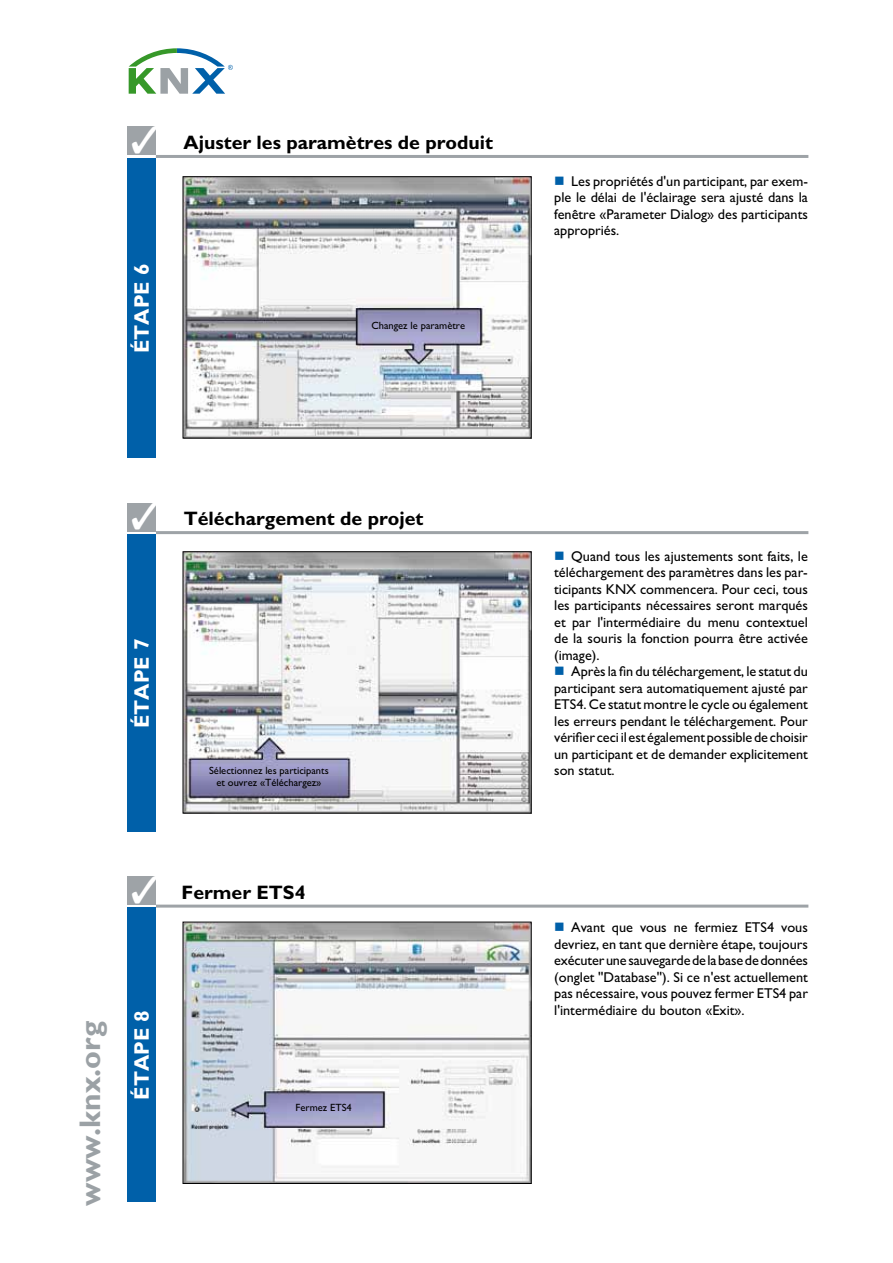
<style>
.page{position:relative;width:893px;height:1263px;background:#fff}
.page>*{position:absolute;margin:0;border:0;box-sizing:border-box;transform-origin:0 0}
.t1{font:700 30px "M Gill Sans";color:#9ba1a5}
.t2{font:700 21px "M Gill Sans";color:#fff}
.t3{font:700 19.5px "M Gill Sans";color:#000}
.t4{font:14.25px/16.5px "M Gill Sans";color:#000;text-align:justify}
.t5{font:10.5px/12px "M Gill Sans";color:#000;text-align:center}
.s1{color:#0060a9}
</style>
<div class="page">
<svg style="left:129px;top:48px;width:104px;height:46px"></svg>
<hr style="left:156px;top:155px;width:652px;height:3px;background:#9ea3a7">
<div style="left:128px;top:127px;width:28px;height:28px;background:#9ea3a7"></div>
<hr style="left:156px;top:531px;width:652px;height:3px;background:#9ea3a7">
<div style="left:128px;top:503px;width:28px;height:28px;background:#9ea3a7"></div>
<hr style="left:156px;top:904px;width:652px;height:3px;background:#9ea3a7">
<div style="left:128px;top:877px;width:28px;height:28px;background:#9ea3a7"></div>
<div style="left:128px;top:158px;width:28px;height:300px;background:#0060a9"></div>
<div style="left:128px;top:534px;width:28px;height:298px;background:#0060a9"></div>
<div style="left:128px;top:908px;width:28px;height:294px;background:#0060a9"></div>
<img style="left:185px;top:178px;width:344px;height:258px">
<img style="left:185px;top:553px;width:344px;height:258px">
<img style="left:185px;top:924px;width:344px;height:258px">
<svg style="left:132px;top:126px;width:24px;height:1px"></svg>
<svg style="left:132px;top:876px;width:24px;height:1px"></svg>
<h3 class="t3" style="left:184px;top:131px;width:311px">Ajuster les paramètres de produit</h3>
<h2 class="t2" style="left:130px;top:353px;width:91px;rotate:-90deg">ÉTAPE 6</h2>
<p class="t5" style="left:371px;top:319px;width:95px">Changez le paramètre</p>
<p class="t4" style="left:554px;top:173px;width:255px"><span class="s1">■</span> Les propriétés d'un participant, par exem&shy;ple le délai de l'éclairage sera ajusté dans la fenêtre «Parameter Dialog» des participants appropriés.</p>
<h3 class="t3" style="left:184px;top:508px;width:241px">Téléchargement de projet</h3>
<h2 class="t2" style="left:130px;top:728px;width:91px;rotate:-90deg">ÉTAPE 7</h2>
<p class="t5" style="left:209px;top:765px;width:121px">Sélectionnez les participants et ouvrez «Téléchargez»</p>
<h3 class="t3" style="left:182px;top:881px;width:125px">Fermer ETS4</h3>
<h1 class="t1" style="left:73px;top:1206px;width:186px;rotate:-90deg">www.knx.org</h1>
<h2 class="t2" style="left:130px;top:1100px;width:91px;rotate:-90deg">ÉTAPE 8</h2>
<p class="t5" style="left:296px;top:1102px;width:58px">Fermez ETS4</p>
<p class="t4" style="left:554px;top:548px;width:255px"><span class="s1">■</span> Quand tous les ajustements sont faits, le téléchargement des paramètres dans les par&shy;ticipants KNX commencera. Pour ceci, tous les participants nécessaires seront marqués et par l'intermédiaire du menu contextuel de la souris la fonction pourra être activée (image).</p>
<p class="t4" style="left:554px;top:663px;width:255px"><span class="s1">■</span> Aprèsla fin du téléchargement, le statut du participant sera automatiquement ajusté par ETS4. Ce statut montre le cycle ou également les erreurs pendant le téléchargement. Pour vérifier ceci il est également possiblede choisir un participant et de demander explicitement son statut.</p>
<p class="t4" style="left:554px;top:919px;width:255px"><span class="s1">■</span> Avant que vous ne fermiez ETS4 vous devriez, en tant que dernière étape, toujours exécuterunesauvegardedelabasededonnées (onglet ''Database''). Si ce n'est actuellement pas nécessaire, vous pouvez fermer ETS4 par l'intermédiaire du bouton «Exit».</p>
</div>
